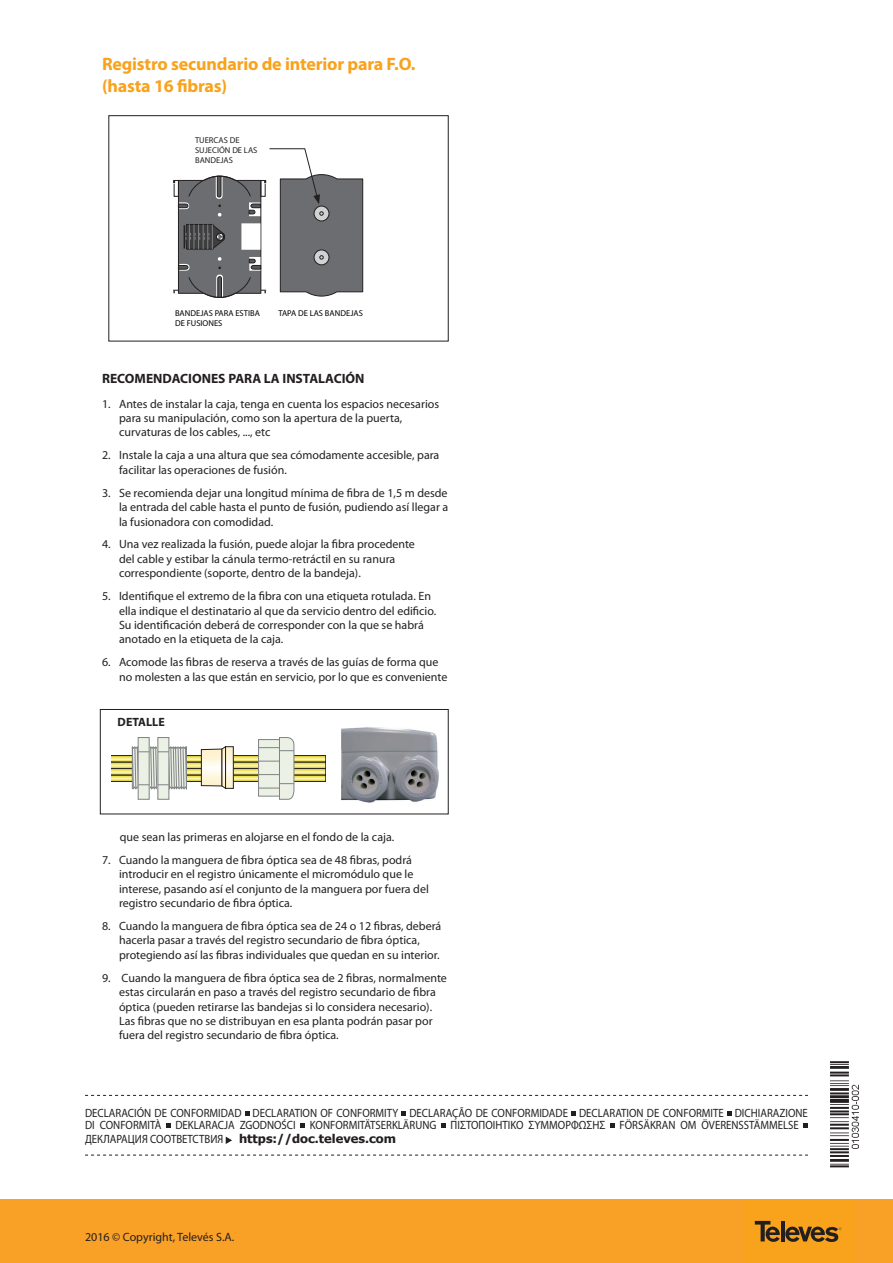
<style>
.page{position:relative;width:893px;height:1263px;background:#fff}
.page>*{position:absolute;margin:0;border:0;box-sizing:border-box;transform-origin:0 0}
.t1{font:700 18px/22px "Myriad Pro";letter-spacing:-.01em;color:#f9a21c}
.t2{font:700 13.5px "Myriad Pro";color:#231f20}
.t3{font:12px/14.4px "Myriad Pro";color:#231f20}
.t4{font:12px/12px "Myriad Pro";color:#231f20;scale:.9 1}
.t5{font:700 12px "Tahoma";color:#231f20;scale:1.07 1}
.t6{font:700 12px "Myriad Pro";color:#231f20}
.t7{font:8.55px/10.2px "Myriad Pro";color:#000}
.t8{font:8.55px/10.2px "Myriad Pro";color:#231f20}
</style>
<div class="page">
<div style="left:0;top:1199px;width:893px;height:64px;background:#f9a127"></div>
<div style="left:743px;top:1200px;width:113px;height:63px;background:#f9a21c"></div>
<svg style="left:755px;top:1221px;width:87px;height:21px"></svg>
<svg style="left:112px;top:737px;width:213px;height:63px"></svg>
<img style="left:341px;top:727px;width:98px;height:76px">
<svg style="left:173px;top:148px;width:190px;height:149px"></svg>
<div style="left:108px;top:115px;width:341px;height:226px;border:1px solid #231f20"></div>
<div style="left:100px;top:709px;width:349px;height:105px;border:1px solid #231f20"></div>
<img style="left:830px;top:1061px;width:29px;height:107px">
<svg style="left:245px;top:1111px;width:4px;height:5px"></svg>
<svg style="left:402px;top:1111px;width:4px;height:5px"></svg>
<svg style="left:571px;top:1111px;width:5px;height:5px"></svg>
<svg style="left:727px;top:1111px;width:4px;height:5px"></svg>
<svg style="left:166px;top:1123px;width:4px;height:5px"></svg>
<svg style="left:301px;top:1123px;width:4px;height:5px"></svg>
<svg style="left:441px;top:1123px;width:5px;height:5px"></svg>
<svg style="left:610px;top:1123px;width:5px;height:5px"></svg>
<svg style="left:804px;top:1123px;width:4px;height:5px"></svg>
<svg style="left:226px;top:1136px;width:6px;height:8px"></svg>
<svg style="left:85px;top:1095px;width:723px;height:1px"></svg>
<svg style="left:85px;top:1155px;width:723px;height:1px"></svg>
<h1 class="t1" style="left:102px;top:52px;width:315px">Registro secundario de interior para F.O. (hasta 16 fibras)</h1>
<p class="t8" style="left:195px;top:134px;width:64px">TUERCAS DE<br>SUJECIÓN DE LAS<br>BANDEJAS</p>
<p class="t7" style="left:175px;top:308px;width:86px">BANDEJAS PARA ESTIBA<br>DE FUSIONES</p>
<p class="t7" style="left:278px;top:308px;width:86px">TAPA DE LAS BANDEJAS</p>
<p class="t2" style="left:102px;top:369px;width:264px">RECOMENDACIONES PARA LA INSTALACIÓN</p>
<p class="t3" style="left:119px;top:396px;width:322px;text-indent:-17px">1. Antes de instalar la caja, tenga en cuenta los espacios necesarios para su manipulación, como son la apertura de la puerta, curvaturas de los cables, ..., etc</p>
<p class="t3" style="left:119px;top:448px;width:322px;text-indent:-17px">2. Instale la caja a una altura que sea cómodamente accesible, para facilitar las operaciones de fusión.</p>
<p class="t3" style="left:119px;top:485px;width:331px;text-align:justify;text-indent:-17px">3. Se recomienda dejar una longitud mínima de fibra de 1,5 m desde la entrada del cable hasta el punto de fusión, pudiendo así llegar a la fusionadora con comodidad.</p>
<p class="t3" style="left:119px;top:537px;width:297px;text-indent:-17px">4. Una vez realizada la fusión, puede alojar la fibra procedente del cable y estibar la cánula termo-retráctil en su ranura correspondiente (soporte, dentro de la bandeja).</p>
<p class="t3" style="left:119px;top:589px;width:319px;text-indent:-17px">5. Identifique el extremo de la fibra con una etiqueta rotulada. En ella indique el destinatario al que da servicio dentro del edificio.<br>Su identificación deberá de corresponder con la que se habrá anotado en la etiqueta de la caja.</p>
<p class="t3" style="left:119px;top:655px;width:330px;text-indent:-17px">6. Acomode las fibras de reserva a través de las guías de forma que no molesten a las que están en servicio, por lo que es conveniente</p>
<p class="t6" style="left:118px;top:714px;width:49px">DETALLE</p>
<p class="t3" style="left:120px;top:829px;width:276px">que sean las primeras en alojarse en el fondo de la caja.</p>
<p class="t3" style="left:119px;top:852px;width:311px;text-indent:-17px">7. Cuando la manguera de fibra óptica sea de 48 fibras, podrá introducir en el registro únicamente el micromódulo que le interese, pasando así el conjunto de la manguera por fuera del registro secundario de fibra óptica.</p>
<p class="t3" style="left:119px;top:918px;width:324px;text-indent:-17px">8. Cuando la manguera de fibra óptica sea de 24 o 12 fibras, deberá hacerla pasar a través del registro secundario de fibra óptica, protegiendo así las fibras individuales que quedan en su interior.</p>
<p class="t3" style="left:119px;top:970px;width:329px;text-indent:-17px">9. Cuando la manguera de fibra óptica sea de 2 fibras, normalmente estas circularán en paso a través del registro secundario de fibra óptica (pueden retirarse las bandejas si lo considera necesario).<br>Las fibras que no se distribuyan en esa planta podrán pasar por fuera del registro secundario de fibra óptica.</p>
<p class="t4" style="left:85px;top:1106px;width:805px">DECLARACIÓN DE CONFORMIDAD DECLARATION OF CONFORMITY DECLARAÇÃO DE CONFORMIDADE DECLARATION DE CONFORMITE DICHIARAZIONE<br>DI CONFORMITÀ DEKLARACJA ZGODNOŚCI KONFORMITÄTSERKLÄRUNG ΠΙΣΤΟΠΟΙΗΤΙΚΟ ΣΥΜΜΟΡΦΩΣΗΣ FÖRSÄKRAN OM ÖVERENSSTÄMMELSE</p>
<p class="t4" style="left:85px;top:1133px;width:155px">ДЕКЛАРАЦИЯ СООТВЕТСТВИЯ</p>
<p class="t5" style="left:239px;top:1130px;width:148px">https://doc.televes.com</p>
<p class="t3" style="left:85px;top:1229px;width:151px">2016 © Copyright, Televés S.A.</p>
</div>
